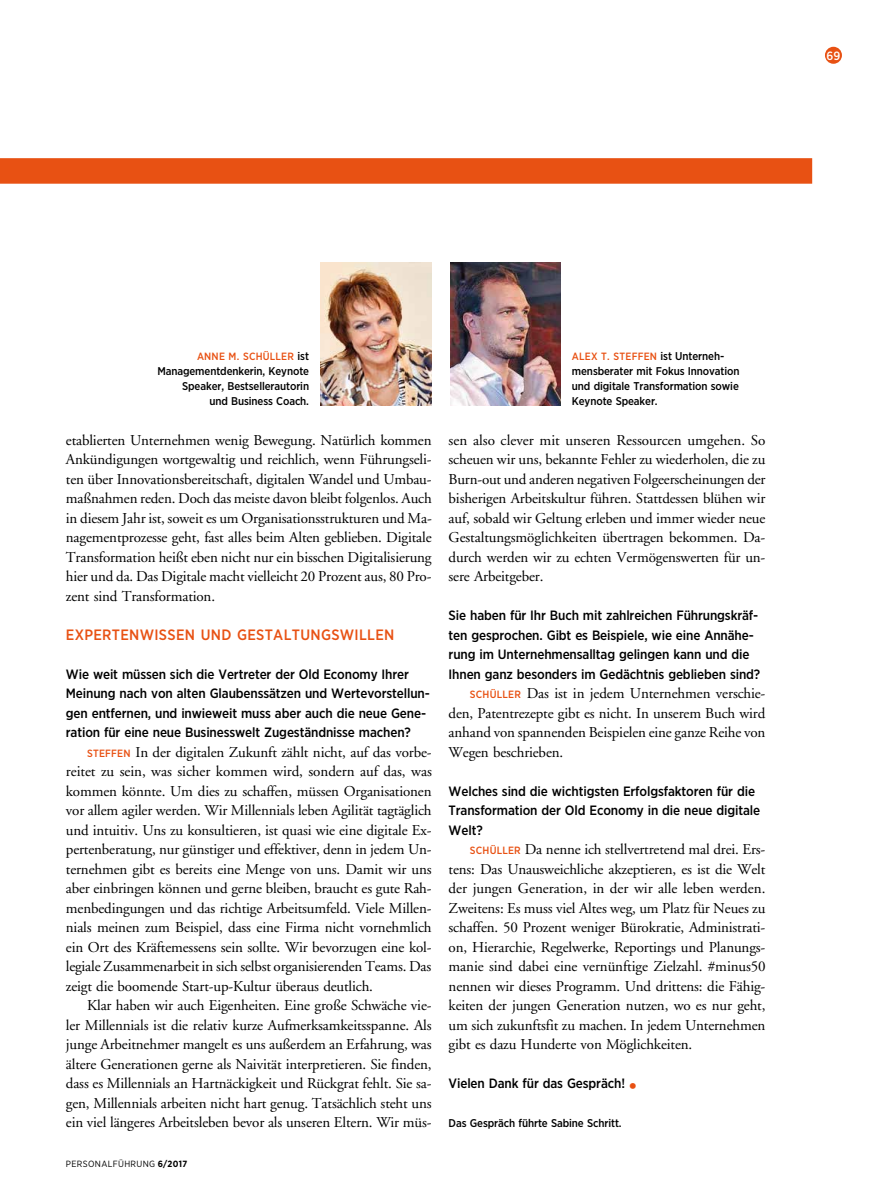
<style>
.page{position:relative;width:893px;height:1191px;background:#fff}
.page>*{position:absolute;margin:0;border:0;box-sizing:border-box;transform-origin:0 0}
.t1{font:15px/19.5px "Adobe Garamond";letter-spacing:-.01em;color:#000;text-align:justify}
.t2{font:500 15px "Gotham Narrow";letter-spacing:.02em;color:#e85113}
.t3{font:500 13.5px/19.5px "Gotham Narrow";letter-spacing:-.01em;color:#000}
.t4{font:500 12px "Gotham Narrow";color:#fff}
.t5{font:500 11.25px/15px "Gotham Narrow";letter-spacing:-.01em;color:#000;text-align:right}
.t6{font:500 10.5px "Gotham Narrow";letter-spacing:.02em;color:#e85113}
.t7{font:9px "Gotham Narrow";letter-spacing:.04em;color:#000}
.s1{font-size:11.25px;color:#000}
.s2{font-family:"Gotham Narrow";font-weight:500;font-size:10.5px;color:#e85113}
.s3{font-weight:700}
.s4{font-family:"Adobe Garamond";font-weight:400;font-size:21px;color:#e85113}
</style>
<div class="page">
<div style="left:825px;top:47px;width:17px;height:17px;background:#e85113;border-radius:50%"></div>
<div style="left:0;top:158px;width:812px;height:26px;background:#e85113"></div>
<img style="left:320px;top:263px;width:111px;height:142px">
<img style="left:450px;top:263px;width:111px;height:142px">
<p class="t4" style="left:827px;top:48px;width:15px">69</p>
<p class="t6" style="left:197px;top:350px;width:114px">ANNE M. SCHÜLLER <span class="s1">ist</span></p>
<p class="t5" style="left:157px;top:364px;width:153px">Managementdenkerin, Keynote<br>Speaker, Bestsellerautorin<br>und Business Coach.</p>
<p class="t1" style="left:66px;top:430px;width:367px">etablierten Unternehmen wenig Bewegung. Natürlich kommen Ankündigungen wortgewaltig und reichlich, wenn Führungseli&shy;ten über Innovationsbereitschaft, digitalen Wandel und Umbau&shy;maßnahmen reden. Doch das meiste davon bleibt folgenlos. Auch in diesem Jahr ist, soweit es um Organisationsstrukturen und Ma&shy;nagementprozesse geht, fast alles beim Alten geblieben. Digitale Transformation heißt eben nicht nur ein bisschen Digitalisierung hier und da. Das Digitale macht vielleicht 20 Prozent aus, 80 Pro&shy;zent sind Transformation.</p>
<p class="t2" style="left:66px;top:625px;width:330px">EXPERTENWISSEN UND GESTALTUNGSWILLEN</p>
<p class="t3" style="left:66px;top:664px;width:366px">Wie weit müssen sich die Vertreter der Old Economy Ihrer Meinung nach von alten Glaubenssätzen und Wertevorstellun&shy;gen entfernen, und inwieweit muss aber auch die neue Gene&shy;ration für eine neue Businesswelt Zugeständnisse machen?</p>
<p class="t1" style="left:87px;top:742px;width:346px"><span class="s2">STEFFEN</span> In der digitalen Zukunft zählt nicht, auf das vorbe-</p>
<p class="t1" style="left:66px;top:762px;width:367px">reitet zu sein, was sicher kommen wird, sondern auf das, was</p>
<p class="t1" style="left:66px;top:781px;width:367px">kommen könnte. Um dies zu schaffen, müssen Organisationen</p>
<p class="t1" style="left:66px;top:801px;width:367px">vor allem agiler werden. Wir Millennials leben Agilität tagtäglich</p>
<p class="t1" style="left:66px;top:820px;width:367px">und intuitiv. Uns zu konsultieren, ist quasi wie eine digitale Ex-</p>
<p class="t1" style="left:66px;top:840px;width:367px">pertenberatung, nur günstiger und effektiver, denn in jedem Un-</p>
<p class="t1" style="left:66px;top:859px;width:367px">ternehmen gibt es bereits eine Menge von uns. Damit wir uns</p>
<p class="t1" style="left:66px;top:879px;width:367px">aber einbringen können und gerne bleiben, braucht es gute Rah-</p>
<p class="t1" style="left:66px;top:898px;width:367px">menbedingungen und das richtige Arbeitsumfeld. Viele Millen-</p>
<p class="t1" style="left:66px;top:918px;width:367px">nials meinen zum Beispiel, dass eine Firma nicht vornehmlich</p>
<p class="t1" style="left:66px;top:937px;width:367px">ein Ort des Kräftemessens sein sollte. Wir bevorzugen eine kol-</p>
<p class="t1" style="left:66px;top:957px;width:367px">legiale Zusammenarbeit in sich selbst organisierenden Teams. Das</p>
<p class="t1" style="left:66px;top:976px;width:309px">zeigt die boomende Start-up-Kultur überaus deutlich.</p>
<p class="t1" style="left:87px;top:996px;width:346px">Klar haben wir auch Eigenheiten. Eine große Schwäche vie-</p>
<p class="t1" style="left:66px;top:1015px;width:367px">ler Millennials ist die relativ kurze Aufmerksamkeitsspanne. Als</p>
<p class="t1" style="left:66px;top:1035px;width:367px">junge Arbeitnehmer mangelt es uns außerdem an Erfahrung, was</p>
<p class="t1" style="left:66px;top:1054px;width:367px">ältere Generationen gerne als Naivität interpretieren. Sie finden,</p>
<p class="t1" style="left:66px;top:1074px;width:367px">dass es Millennials an Hartnäckigkeit und Rückgrat fehlt. Sie sa-</p>
<p class="t1" style="left:66px;top:1093px;width:367px">gen, Millennials arbeiten nicht hart genug. Tatsächlich steht uns</p>
<p class="t1" style="left:66px;top:1113px;width:367px">ein viel längeres Arbeitsleben bevor als unseren Eltern. Wir müs-</p>
<p class="t7" style="left:66px;top:1157px;width:123px">PERSONALFÜHRUNG <span class="s3">6/2017</span></p>
<p class="t6" style="left:572px;top:350px;width:154px">ALEX T. STEFFEN <span class="s1">ist Unterneh-</span></p>
<p class="t5" style="left:572px;top:364px;width:169px;text-align:justify">mensberater mit Fokus Innovation und digitale Transformation sowie Keynote Speaker.</p>
<p class="t1" style="left:449px;top:430px;width:318px">sen also clever mit unseren Ressourcen umgehen. So scheuen wir uns, bekannte Fehler zu wiederholen, die zu Burn-out und anderen negativen Folgeerscheinungen der bisherigen Arbeitskultur führen. Stattdessen blühen wir auf, sobald wir Geltung erleben und immer wieder neue Gestaltungsmöglichkeiten übertragen bekommen. Da&shy;durch werden wir zu echten Vermögenswerten für un&shy;sere Arbeitgeber.</p>
<p class="t3" style="left:449px;top:605px;width:313px">Sie haben für Ihr Buch mit zahlreichen Führungskräf&shy;ten gesprochen. Gibt es Beispiele, wie eine Annähe&shy;rung im Unternehmensalltag gelingen kann und die Ihnen ganz besonders im Gedächtnis geblieben sind?</p>
<p class="t1" style="left:449px;top:684px;width:318px;text-indent:21px"><span class="s2">SCHÜLLER</span> Das ist in jedem Unternehmen verschie&shy;den, Patentrezepte gibt es nicht. In unserem Buch wird anhand von spannenden Beispielen eine ganze Reihe von Wegen beschrieben.</p>
<p class="t3" style="left:449px;top:781px;width:313px">Welches sind die wichtigsten Erfolgsfaktoren für die<br>Transformation der Old Economy in die neue digitale<br>Welt?</p>
<p class="t1" style="left:449px;top:840px;width:319px;text-indent:21px"><span class="s2">SCHÜLLER</span> Da nenne ich stellvertretend mal drei. Ers&shy;tens: Das Unausweichliche akzeptieren, es ist die Welt der jungen Generation, in der wir alle leben werden.<br>Zweitens: Es muss viel Altes weg, um Platz für Neues zu schaffen. 50 Prozent weniger Bürokratie, Administrati&shy;on, Hierarchie, Regelwerke, Reportings und Planungs&shy;manie sind dabei eine vernünftige Zielzahl. #minus50 nennen wir dieses Programm. Und drittens: die Fähig&shy;keiten der jungen Generation nutzen, wo es nur geht, um sich zukunftsfit zu machen. In jedem Unternehmen gibt es dazu Hunderte von Möglichkeiten.</p>
<p class="t3" style="left:449px;top:1073px;width:190px">Vielen Dank für das Gespräch! <span class="s4">•</span></p>
<p class="t5" style="left:449px;top:1115px;width:175px">Das Gespräch führte Sabine Schritt.</p>
</div>
